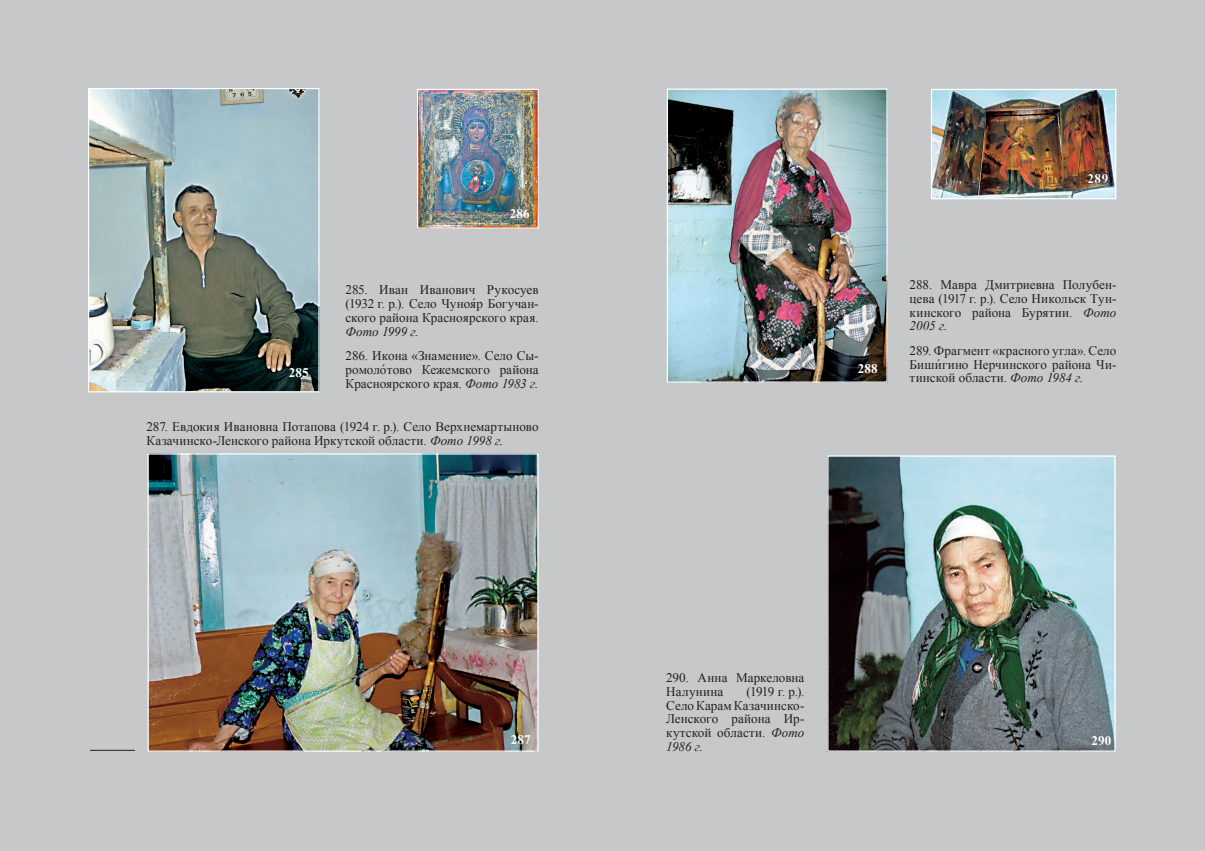
<style>
.page{position:relative;width:1205px;height:851px;background:#fff}
.page>*{position:absolute;margin:0;border:0;box-sizing:border-box;transform-origin:0 0}
.t1{font:13.12px/13.8px "Times New Roman";color:#231f20;text-align:justify}
.t2{font:700 13.12px "Times New Roman";letter-spacing:.01em;color:#fff}
.t3{font:italic 13.12px "Times New Roman";letter-spacing:-.005em;color:#231f20}
.s1{font-family:"Times New Roman PSMT Acsent"}
.s2{font-style:italic}
</style>
<div class="page">
<div style="left:0;top:0;width:602px;height:850px;background:#c7c8ca"></div>
<div style="left:602px;top:0;width:603px;height:850px;background:#c7c8ca"></div>
<img style="left:829px;top:457px;width:284px;height:292px">
<div style="left:827px;top:455px;width:288px;height:296px;border:1px solid #fff"></div>
<img style="left:669px;top:90px;width:217px;height:290px">
<div style="left:667px;top:88px;width:221px;height:294px;border:1px solid #fff"></div>
<img style="left:150px;top:455px;width:386px;height:294px">
<div style="left:148px;top:453px;width:390px;height:298px;border:1px solid #fff"></div>
<img style="left:90px;top:90px;width:228px;height:300px">
<div style="left:88px;top:88px;width:232px;height:304px;border:1px solid #fff"></div>
<img style="left:419px;top:91px;width:118px;height:136px">
<div style="left:417px;top:89px;width:122px;height:140px;border:1px solid #fff"></div>
<img style="left:933px;top:91px;width:181px;height:106px">
<div style="left:931px;top:89px;width:185px;height:110px;border:1px solid #fff"></div>
<svg style="left:1087px;top:173px;width:21px;height:10px"></svg>
<hr style="left:90px;top:750px;width:45px;height:1px;background:#231f20">
<p class="t2" style="left:1087px;top:169px;width:23px">289</p>
<p class="t2" style="left:510px;top:204px;width:21px">286</p>
<p class="t1" style="left:345px;top:283px;width:195px">285. Иван Иванович Рукосуев (1932 г. р.). Село Чуно<span class="s1">я</span>р Богучан&shy;ского района Красноярского края.</p>
<p class="t3" style="left:345px;top:322px;width:75px">Фото 1999 г.</p>
<p class="t1" style="left:345px;top:348px;width:195px">286. Икона «Знамение». Село Сы&shy;ромол<span class="s1">о</span>тово Кежемского района Красноярского края. <span class="s2">Фото 1983 г.</span></p>
<p class="t1" style="left:146px;top:419px;width:394px">287. Евдокия Ивановна Потапова (1924 г. р.). Село Верхнемартыново<br>Казачинско-Ленского района Иркутской области. <span class="s2">Фото 1998 г.</span></p>
<p class="t2" style="left:289px;top:363px;width:21px">285</p>
<p class="t2" style="left:858px;top:360px;width:22px">288</p>
<p class="t1" style="left:909px;top:277px;width:208px">288. Мавра Дмитриевна Полубен&shy;цева (1917 г. р.). Село Никольск Тун&shy;кинского района Бурятии. <span class="s2">Фото 2005 г.</span></p>
<p class="t1" style="left:909px;top:343px;width:208px">289. Фрагмент «красного угла». Село Биш<span class="s1">и</span>гино Нерчинского района Чи&shy;тинской области. <span class="s2">Фото 1984 г.</span></p>
<p class="t2" style="left:511px;top:730px;width:21px">287</p>
<p class="t1" style="left:666px;top:670px;width:140px">290. Анна Маркеловна<br>Налунина</p>
<p class="t1" style="left:666px;top:684px;width:140px;text-indent:80px">(1919 г. р.).<br>Село Карам Казачинско-Ленского района Ир&shy;кутской области. <span class="s2">Фото 1986 г.</span></p>
<p class="t2" style="left:1091px;top:731px;width:21px">290</p>
</div>
